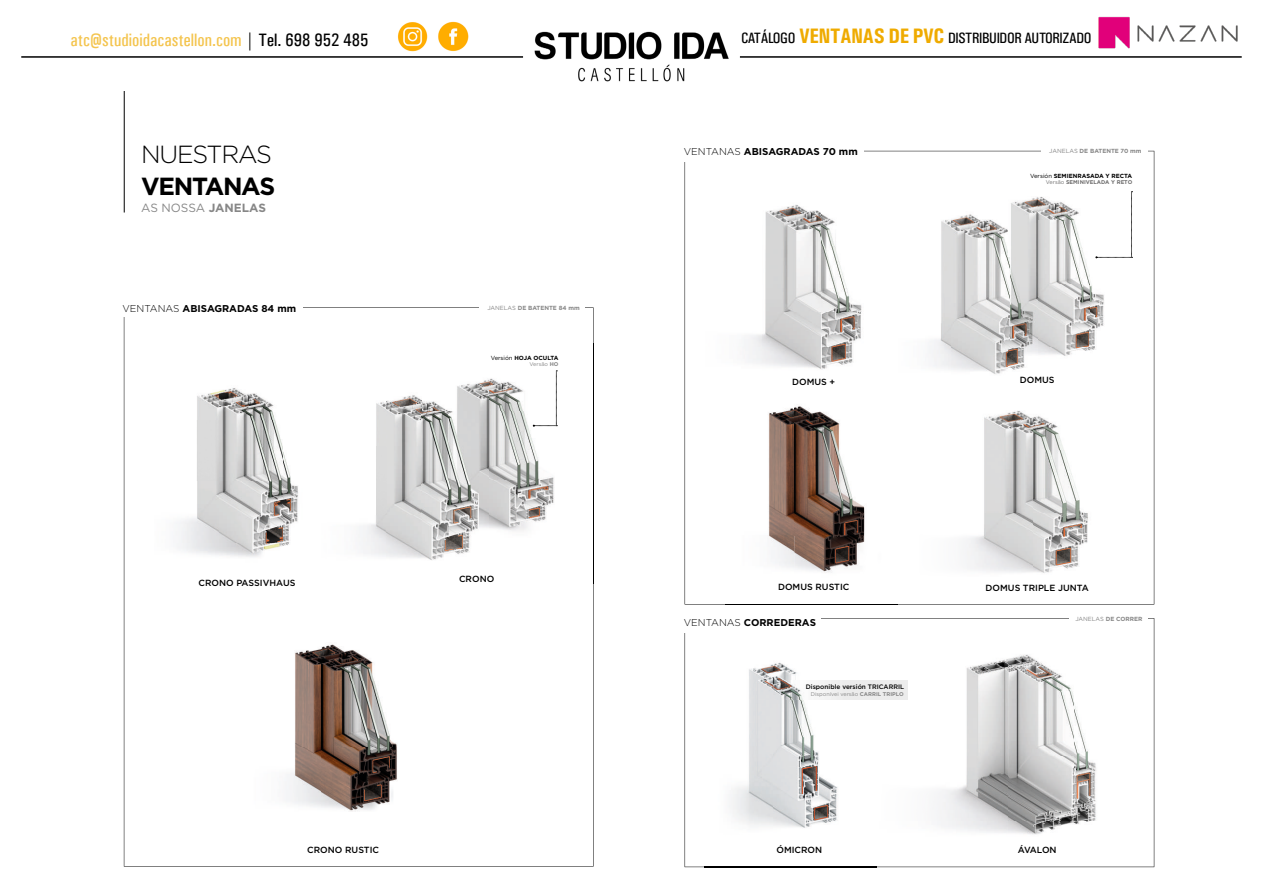
<style>
.page{position:relative;width:1263px;height:893px;background:#fff}
.page>*{position:absolute;margin:0;border:0;box-sizing:border-box;transform-origin:0 0}
.t1{font:300 24.75px "Gotham";letter-spacing:-.05em;color:#000}
.t2{font:700 24.75px "Gotham";letter-spacing:-.05em;color:#000}
.t3{font:18px "Univers Condensed";color:#f4c44d}
.t4{font:15px "Univers Condensed";letter-spacing:-.025em;color:#000}
.t5{font:11.85px "Gotham";letter-spacing:-.01em;color:#878787}
.t6{font:700 9.9px "Gotham";color:#000}
.t7{font:500 8.85px "Gotham";color:#000}
.t8{font:500 6.45px "Gotham";color:#000}
.t9{font:700 6px "Gotham";color:#878787}
.t10{font:700 6px "Gotham";color:#000}
.t11{font:5.4px "Gotham";color:#878787}
.t12{font:700 5.4px "Gotham";color:#706f6f}
.s1{color:#000}
.s2{font-weight:700;font-size:21px;color:#efab00}
.s3{font-weight:700}
.s4{font-weight:300}
.s5{font-weight:400}
</style>
<div class="page">
<img style="left:534px;top:31px;width:195px;height:51px">
<hr style="left:21px;top:56px;width:502px;height:2px;background:#000">
<hr style="left:740px;top:56px;width:502px;height:2px;background:#000">
<img style="left:398px;top:22px;width:30px;height:30px">
<img style="left:438px;top:21px;width:30px;height:30px">
<img style="left:421px;top:343px;width:173px;height:241px">
<img style="left:376px;top:395px;width:45px;height:120px">
<img style="left:359px;top:515px;width:62px;height:43px">
<svg style="left:684px;top:151px;width:470px;height:453px"></svg>
<svg style="left:684px;top:618px;width:470px;height:249px"></svg>
<img style="left:704px;top:634px;width:172px;height:234px">
<img style="left:876px;top:627px;width:264px;height:227px">
<img style="left:725px;top:397px;width:172px;height:208px">
<img style="left:901px;top:387px;width:233px;height:190px">
<img style="left:286px;top:644px;width:111px;height:168px">
<div style="left:993px;top:844px;width:89px;height:9px;background:#fff"></div>
<div style="left:774px;top:583px;width:79px;height:7px;background:#fff"></div>
<div style="left:986px;top:583px;width:103px;height:9px;background:#fff"></div>
<div style="left:762px;top:845px;width:74px;height:7px;background:#fff"></div>
<img style="left:703px;top:180px;width:178px;height:199px">
<img style="left:951px;top:189px;width:139px;height:32px">
<img style="left:1090px;top:189px;width:34px;height:190px">
<img style="left:1038px;top:221px;width:52px;height:158px">
<img style="left:899px;top:197px;width:52px;height:126px">
<img style="left:899px;top:323px;width:69px;height:64px">
<img style="left:968px;top:379px;width:70px;height:8px">
<img style="left:951px;top:197px;width:87px;height:182px">
<div style="left:792px;top:376px;width:43px;height:11px;background:#fff"></div>
<img style="left:176px;top:388px;width:122px;height:169px">
<hr style="left:124px;top:91px;width:1px;height:121px;background:#000">
<div style="left:679px;top:141px;width:184px;height:21px;background:#fff"></div>
<div style="left:679px;top:611px;width:142px;height:21px;background:#fff"></div>
<div style="left:1041px;top:141px;width:106px;height:21px;background:#fff"></div>
<div style="left:1069px;top:609px;width:78px;height:21px;background:#fff"></div>
<svg style="left:1095px;top:191px;width:37px;height:67px"></svg>
<svg style="left:533px;top:371px;width:24px;height:56px"></svg>
<img style="left:785px;top:680px;width:123px;height:20px">
<img style="left:1098px;top:16px;width:140px;height:33px">
<h2 class="t3" style="left:71px;top:29px;width:299px">atc@studioidacastellon.com <span class="s1">| Tel. 698 952 485</span></h2>
<h3 class="t4" style="left:741px;top:29px;width:352px">CATÁLOGO <span class="s2">VENTANAS DE PVC</span> DISTRIBUIDOR AUTORIZADO</h3>
<h1 class="t1" style="left:141px;top:139px;width:132px">NUESTRAS</h1>
<h1 class="t2" style="left:141px;top:169px;width:136px">VENTANAS</h1>
<h3 class="t5" style="left:141px;top:200px;width:127px">AS NOSSA <span class="s3">JANELAS</span></h3>
<p class="t6" style="left:122px;top:302px;width:175px"><span class="s4">VENTANAS</span> ABISAGRADAS 84 mm</p>
<p class="t9" style="left:487px;top:304px;width:94px"><span class="s5">JANELAS</span> DE BATENTE 84 mm</p>
<p class="t7" style="left:198px;top:577px;width:98px">CRONO PASSIVHAUS</p>
<p class="t10" style="left:491px;top:354px;width:69px"><span class="s5">Versión</span> HOJA OCULTA</p>
<p class="t11" style="left:530px;top:361px;width:30px">Versão <span class="s3">HO</span></p>
<p class="t7" style="left:459px;top:573px;width:37px">CRONO</p>
<p class="t7" style="left:307px;top:844px;width:73px">CRONO RUSTIC</p>
<p class="t6" style="left:684px;top:145px;width:175px"><span class="s4">VENTANAS</span> ABISAGRADAS 70 mm</p>
<p class="t9" style="left:1049px;top:147px;width:94px"><span class="s5">JANELAS</span> DE BATENTE 70 mm</p>
<p class="t10" style="left:1030px;top:171px;width:104px"><span class="s5">Versión</span> SEMIENRASADA Y RECTA</p>
<p class="t12" style="left:1046px;top:179px;width:88px"><span class="s5">Versão</span> SEMINIVELADA Y RETO</p>
<p class="t7" style="left:792px;top:376px;width:45px">DOMUS +</p>
<p class="t7" style="left:1020px;top:374px;width:36px">DOMUS</p>
<p class="t7" style="left:778px;top:581px;width:73px">DOMUS RUSTIC</p>
<p class="t7" style="left:986px;top:582px;width:105px">DOMUS TRIPLE JUNTA</p>
<p class="t6" style="left:684px;top:616px;width:134px"><span class="s4">VENTANAS</span> CORREDERAS</p>
<p class="t8" style="left:806px;top:682px;width:100px">Disponible versión TRICARRIL</p>
<p class="t11" style="left:811px;top:690px;width:94px">Disponívei versão <span class="s3">CARRIL TRIPLO</span></p>
<p class="t7" style="left:776px;top:844px;width:47px">ÓMICRON</p>
<p class="t9" style="left:1075px;top:615px;width:68px"><span class="s5">JANELAS</span> DE CORRER</p>
<p class="t7" style="left:1018px;top:844px;width:40px">ÁVALON</p>
</div>
